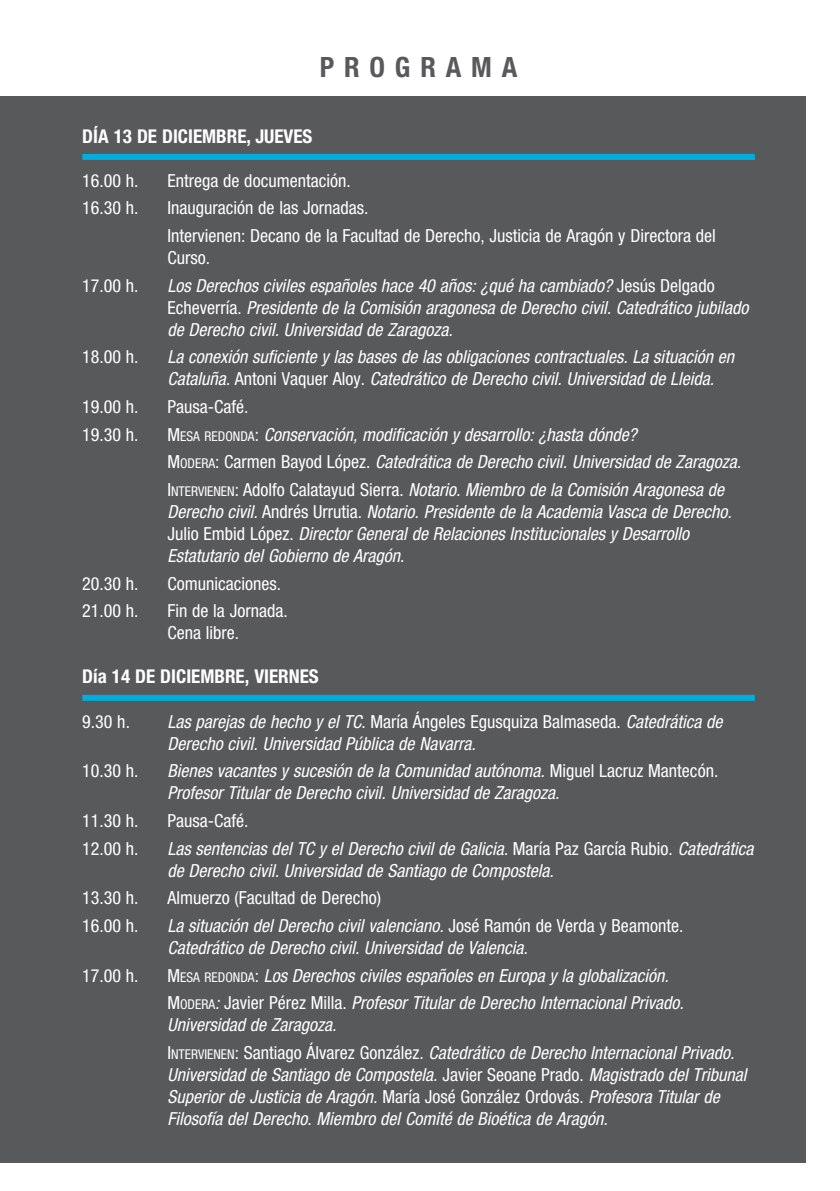
<style>
.page{position:relative;width:840px;height:1191px;background:#fff}
.page>*{position:absolute;margin:0;border:0;box-sizing:border-box;transform-origin:0 0}
.t1{font:700 condensed 28px "Helvetica Neue LT Std";letter-spacing:.35em;color:#58595b}
.t2{font:700 condensed 19px "Helvetica Neue LT Com";color:#fff}
.t3{font:700 condensed 19px "Helvetica Neue LT Std";color:#fff}
.t4{font:italic condensed 18px/22px "Helvetica Neue LT Com";color:#fff}
.t5{font:condensed 18px/27.6px "Helvetica Neue LT Com";color:#fff}
.s1{font-style:normal}
.s2{font-style:normal;font-size:13.6px}
.s3{font-style:inherit}
</style>
<div class="page">
<div style="left:0;top:96px;width:805px;height:1066px;background:#58595b"></div>
<div style="left:82px;top:154px;width:672px;height:6px;background:#00addc"></div>
<div style="left:82px;top:695px;width:672px;height:6px;background:#00addc"></div>
<p class="t1" style="left:319px;top:51px;width:199px">PROGRAMA</p>
<p class="t3" style="left:82px;top:125px;width:231px">DÍA 13 DE DICIEMBRE, JUEVES</p>
<p class="t5" style="left:82px;top:168px;width:58px">16.00 h.</p>
<p class="t5" style="left:167px;top:168px;width:185px">Entrega de documentación.</p>
<p class="t5" style="left:82px;top:196px;width:58px">16.30 h.</p>
<p class="t5" style="left:167px;top:196px;width:549px">Inauguración de las Jornadas.<br>Intervienen: Decano de la Facultad de Derecho, Justicia de Aragón y Directora del</p>
<p class="t5" style="left:167px;top:245px;width:44px">Curso.</p>
<p class="t5" style="left:82px;top:273px;width:58px">17.00 h.</p>
<p class="t4" style="left:167px;top:276px;width:582px">Los Derechos civiles españoles hace 40 años: ¿qué ha cambiado? <span class="s1">Jesús Delgado<br>Echeverría.</span> Presidente de la Comisión aragonesa de Derecho civil. Catedrático jubilado de Derecho civil. Universidad de Zaragoza.</p>
<p class="t5" style="left:82px;top:345px;width:58px">18.00 h.</p>
<p class="t4" style="left:167px;top:347px;width:568px">La conexión suficiente y las bases de las obligaciones contractuales. La situación en<br>Cataluña. <span class="s1">Antoni Vaquer Aloy.</span> Catedrático de Derecho civil. Universidad de Lleida.</p>
<p class="t5" style="left:82px;top:394px;width:58px">19.00 h.</p>
<p class="t5" style="left:167px;top:394px;width:82px">Pausa-Café.</p>
<p class="t5" style="left:82px;top:422px;width:58px">19.30 h.</p>
<p class="t4" style="left:167px;top:422px;width:574px;line-height:27.6px"><span class="s1">M</span><span class="s2">ESA REDONDA</span><span class="s1">:</span> Conservación, modificación y desarrollo: ¿hasta dónde?<br><span class="s1">M</span><span class="s2">ODERA</span><span class="s1">:</span> <span class="s1">Carmen Bayod López.</span> Catedrática de Derecho civil. Universidad de Zaragoza.<br><span class="s1">I</span><span class="s2">NTERVIENEN</span><span class="s1">:</span> <span class="s1">Adolfo Calatayud Sierra.</span> Notario. Miembro de la Comisión Aragonesa de</p>
<p class="t4" style="left:167px;top:502px;width:565px">Derecho civil. <span class="s1">Andrés Urrutia.</span> Notario. Presidente de la Academia Vasca de Derecho.<br><span class="s1">Julio Embid López.</span> Director General de Relaciones Institucionales y Desarrollo<br>Estatutario del Gobierno de Aragón<span class="s1">.</span></p>
<p class="t5" style="left:82px;top:571px;width:58px">20.30 h.</p>
<p class="t5" style="left:167px;top:571px;width:115px">Comunicaciones.</p>
<p class="t5" style="left:82px;top:599px;width:58px">21.00 h.</p>
<p class="t5" style="left:167px;top:601px;width:122px;line-height:22px">Fin de la Jornada.<br>Cena libre.</p>
<p class="t2" style="left:82px;top:670px;width:238px">Día 14 DE DICIEMBRE, VIERNES</p>
<p class="t5" style="left:82px;top:709px;width:49px">9.30 h.</p>
<p class="t4" style="left:167px;top:711px;width:556px">Las parejas de hecho y el TC<span class="s1">. María Ángeles Egusquiza Balmaseda.</span> Catedrática de<br>Derecho civil. Universidad Pública de Navarra.</p>
<p class="t5" style="left:82px;top:758px;width:58px">10.30 h.</p>
<p class="t4" style="left:167px;top:761px;width:552px">Bienes vacantes y sucesión de la Comunidad autónoma. <span class="s1">Miguel Lacruz Mantecón.<br></span>Profesor Titular de Derecho civil. Universidad de Zaragoza.</p>
<p class="t5" style="left:82px;top:808px;width:58px">11.30 h.</p>
<p class="t5" style="left:167px;top:808px;width:82px">Pausa-Café.</p>
<p class="t5" style="left:82px;top:836px;width:58px">12.00 h.</p>
<p class="t4" style="left:167px;top:838px;width:587px">Las sentencias del TC y el Derecho civil de Galicia. <span class="s1">María Paz García Rubio.</span> Catedrática de Derecho civil. Universidad de Santiago de Compostela.</p>
<p class="t5" style="left:82px;top:885px;width:58px">13.30 h.</p>
<p class="t5" style="left:167px;top:885px;width:215px">Almuerzo (Facultad de Derecho)</p>
<p class="t5" style="left:82px;top:913px;width:58px">16.00 h.</p>
<p class="t4" style="left:167px;top:916px;width:517px">La situación del Derecho civil valenciano. <span class="s1">José Ramón de Verda y Beamonte.<br></span>Catedrático de Derecho civil. Universidad de Valencia.</p>
<p class="t5" style="left:82px;top:963px;width:58px">17.00 h.</p>
<p class="t4" style="left:167px;top:963px;width:517px;line-height:27.6px"><span class="s1">M</span><span class="s2">ESA REDONDA</span><span class="s1">:</span> Los Derechos civiles españoles en Europa y la globalización.<br><span class="s1">M</span><span class="s2">ODERA</span><span class="s3">:</span> <span class="s1">Javier Pérez Milla.</span> Profesor Titular de Derecho Internacional Privado.</p>
<p class="t4" style="left:167px;top:1012px;width:568px;line-height:27.6px">Universidad de Zaragoza.<br><span class="s1">I</span><span class="s2">NTERVIENEN</span><span class="s1">: Santiago Álvarez González.</span> Catedrático de Derecho Internacional Privado.</p>
<p class="t4" style="left:167px;top:1065px;width:580px">Universidad de Santiago de Compostela. <span class="s1">Javier Seoane Prado.</span> Magistrado del Tribunal<br>Superior de Justicia de Aragón. <span class="s1">María José González Ordovás.</span> Profesora Titular de<br>Filosofía del Derecho<span class="s1">.</span> Miembro del Comité de Bioética de Aragón.</p>
</div>
